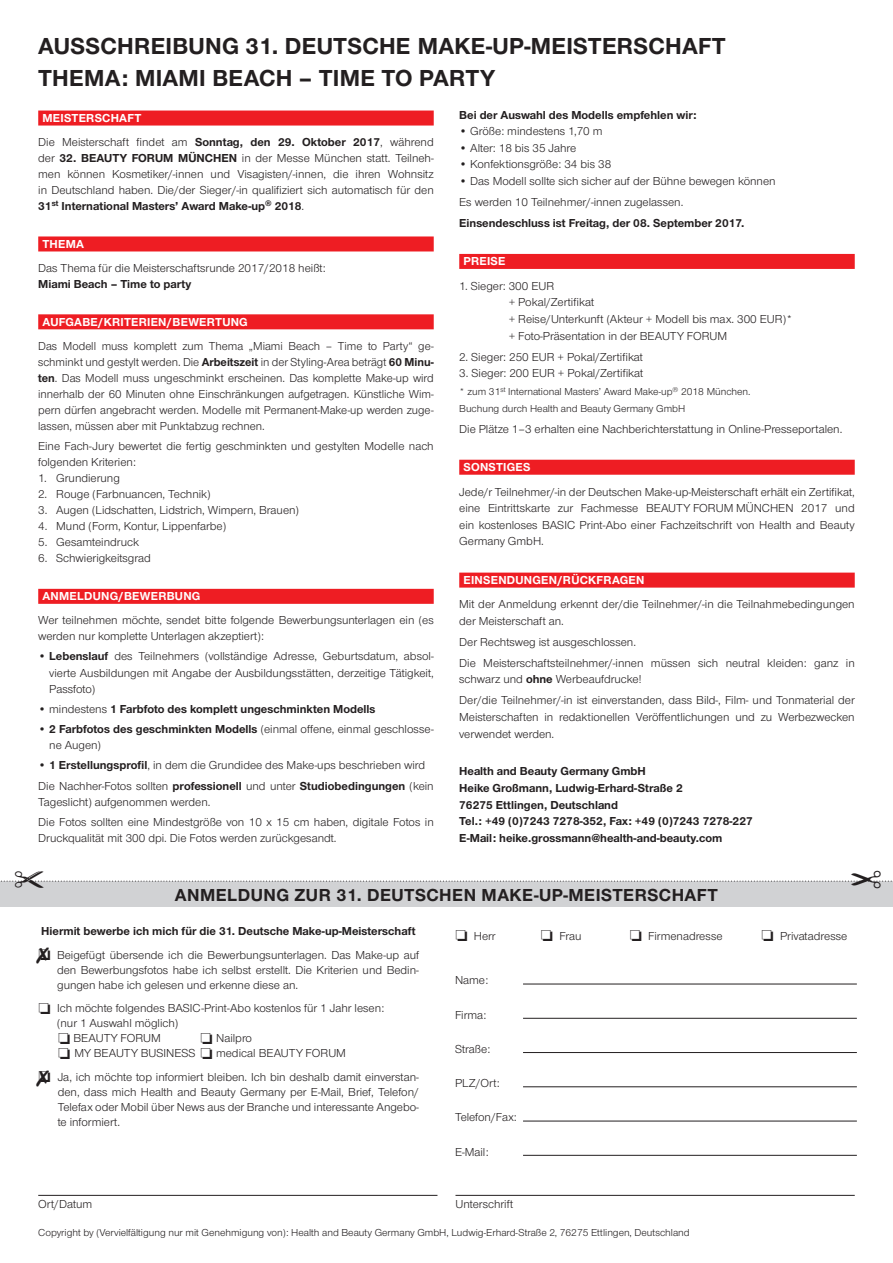
<style>
.page{position:relative;width:893px;height:1263px;background:#fff}
.page>*{position:absolute;margin:0;border:0;box-sizing:border-box;transform-origin:0 0}
.t1{font:700 24px/31.5px "Nimbus San Nov";letter-spacing:.01em;color:#231f20}
.t2{font:700 18px "Nimbus San Nov";letter-spacing:.025em;color:#231f20}
.t3{font:12px/16px "Nimbus San Nov";color:#231f20}
.t4{font:700 12px/16.6px "Nimbus San Nov";color:#231f20}
.t5{font:700 12px "Nimbus San Nov";letter-spacing:.02em;color:#fff}
.t6{font:10.5px/16.6px "Nimbus San Nov";color:#231f20}
.s1{font-weight:700;color:#fff}
.s2{font-weight:700}
.s3{font-weight:500}
.s4{font-weight:400}
</style>
<div class="page">
<div style="left:38px;top:111px;width:396px;height:15px;background:#ee1d23"></div>
<div style="left:38px;top:236px;width:396px;height:15px;background:#ee1d23"></div>
<div style="left:38px;top:314px;width:396px;height:15px;background:#ee1d23"></div>
<div style="left:38px;top:589px;width:396px;height:15px;background:#ee1d23"></div>
<div style="left:459px;top:254px;width:396px;height:15px;background:#ee1d23"></div>
<div style="left:459px;top:460px;width:396px;height:15px;background:#ee1d23"></div>
<div style="left:459px;top:573px;width:396px;height:15px;background:#ee1d23"></div>
<div style="left:0;top:881px;width:893px;height:26px;background:#d1d2d4"></div>
<hr style="left:523px;top:983px;width:334px;height:1px;background:#231f20">
<hr style="left:523px;top:1018px;width:334px;height:1px;background:#231f20">
<hr style="left:523px;top:1052px;width:334px;height:1px;background:#231f20">
<hr style="left:523px;top:1086px;width:334px;height:1px;background:#231f20">
<hr style="left:523px;top:1120px;width:334px;height:1px;background:#231f20">
<hr style="left:523px;top:1155px;width:334px;height:1px;background:#231f20">
<hr style="left:38px;top:1195px;width:399px;height:1px;background:#231f20">
<hr style="left:455px;top:1195px;width:400px;height:1px;background:#231f20">
<svg style="left:1px;top:880px;width:891px;height:2px"></svg>
<h1 class="t1" style="left:38px;top:30px;width:689px">AUSSCHREIBUNG 31. DEUTSCHE MAKE-UP-MEISTERSCHAFT<br>THEMA: MIAMI BEACH – TIME TO PARTY</h1>
<p class="t3" style="left:38px;top:106px;width:397px;line-height:23.9px;text-indent:4px"><span class="s1">MEISTERSCHAFT<br></span>Die Meisterschaft findet am <span class="s2">Sonntag, den 29. Oktober 2017</span>, während</p>
<p class="t3" style="left:38px;top:150px;width:397px;text-align:justify">der <span class="s2">32. BEAUTY FORUM MÜNCHEN</span> in der Messe München statt. Teilneh&shy;men können Kosmetiker/-innen und Visagisten/-innen, die ihren Wohnsitz in Deutschland haben. Die/der Sieger/-in qualifiziert sich automatisch für den <span class="s2">31</span><sup>st</sup> <span class="s2">International Masters’ Award Make-up</span><sup>®</sup> <span class="s2">2018</span>.</p>
<p class="t5" style="left:42px;top:237px;width:43px">THEMA</p>
<p class="t3" style="left:38px;top:260px;width:289px">Das Thema für die Meisterschaftsrunde 2017/2018 heißt:</p>
<p class="t4" style="left:38px;top:275px;width:155px">Miami Beach – Time to party</p>
<p class="t5" style="left:42px;top:315px;width:207px">AUFGABE/KRITERIEN/BEWERTUNG</p>
<p class="t3" style="left:38px;top:338px;width:397px;text-align:justify">Das Modell muss komplett zum Thema „Miami Beach – Time to Party“ ge&shy;schminkt und gestylt werden. Die <span class="s2">Arbeitszeit</span> in der Styling-Area beträgt <span class="s2">60 Minu&shy;ten</span>. Das Modell muss ungeschminkt erscheinen. Das komplette Make-up wird innerhalb der 60 Minuten ohne Einschränkungen aufgetragen. Künstliche Wim&shy;pern dürfen angebracht werden. Modelle mit Permanent-Make-up werden zuge&shy;lassen, müssen aber mit Punktabzug rechnen.</p>
<p class="t3" style="left:38px;top:438px;width:397px">Eine Fach-Jury bewertet die fertig geschminkten und gestylten Modelle nach folgenden Kriterien:</p>
<p class="t3" style="left:38px;top:470px;width:83px">1. Grundierung</p>
<p class="t3" style="left:38px;top:486px;width:174px">2. Rouge (Farbnuancen, Technik)</p>
<p class="t3" style="left:38px;top:502px;width:262px">3. Augen (Lidschatten, Lidstrich, Wimpern, Brauen)</p>
<p class="t3" style="left:38px;top:518px;width:189px">4. Mund (Form, Kontur, Lippenfarbe)</p>
<p class="t3" style="left:38px;top:534px;width:102px">5. Gesamteindruck</p>
<p class="t3" style="left:38px;top:550px;width:114px">6. Schwierigkeitsgrad</p>
<p class="t5" style="left:42px;top:589px;width:159px">ANMELDUNG/BEWERBUNG</p>
<p class="t3" style="left:38px;top:612px;width:397px">Wer teilnehmen möchte, sendet bitte folgende Bewerbungsunterlagen ein (es werden nur komplette Unterlagen akzeptiert):</p>
<p class="t3" style="left:49px;top:648px;width:386px;text-align:justify;text-indent:-11px"><span class="s3">•</span> <span class="s2">Lebenslauf</span> des Teilnehmers (vollständige Adresse, Geburtsdatum, absol&shy;vierte Ausbildungen mit Angabe der Ausbildungsstätten, derzeitige Tätigkeit, Passfoto)</p>
<p class="t4" style="left:38px;top:700px;width:339px"><span class="s3">•</span> <span class="s4">mindestens</span> 1 Farbfoto des komplett ungeschminkten Modells</p>
<p class="t3" style="left:49px;top:721px;width:386px;text-indent:-11px"><span class="s3">•</span> <span class="s2">2 Farbfotos des geschminkten Modells</span> (einmal offene, einmal geschlosse&shy;ne Augen)</p>
<p class="t3" style="left:38px;top:755px;width:397px;line-height:20.2px"><span class="s3">•</span> <span class="s2">1 Erstellungsprofil</span>, in dem die Grundidee des Make-ups beschrieben wird<br>Die Nachher-Fotos sollten <span class="s2">professionell</span> und unter <span class="s2">Studiobedingungen</span> (kein</p>
<p class="t3" style="left:38px;top:792px;width:397px;line-height:20.2px">Tageslicht) aufgenommen werden.<br>Die Fotos sollten eine Mindestgröße von 10 x 15 cm haben, digitale Fotos in</p>
<p class="t3" style="left:38px;top:830px;width:300px">Druckqualität mit 300 dpi. Die Fotos werden zurückgesandt.</p>
<p class="t4" style="left:459px;top:106px;width:239px">Bei der Auswahl des Modells empfehlen wir:</p>
<p class="t3" style="left:459px;top:123px;width:145px"><span class="s3">•</span> Größe: mindestens 1,70 m</p>
<p class="t3" style="left:459px;top:140px;width:119px"><span class="s3">•</span> Alter: 18 bis 35 Jahre</p>
<p class="t3" style="left:459px;top:156px;width:153px"><span class="s3">•</span> Konfektionsgröße: 34 bis 38</p>
<p class="t3" style="left:459px;top:171px;width:318px;line-height:20.9px"><span class="s3">•</span> Das Modell sollte sich sicher auf der Bühne bewegen können<br>Es werden 10 Teilnehmer/-innen zugelassen.</p>
<p class="t4" style="left:459px;top:214px;width:287px">Einsendeschluss ist Freitag, der 08. September 2017.</p>
<p class="t5" style="left:463px;top:254px;width:44px">PREISE</p>
<p class="t3" style="left:509px;top:278px;width:286px;line-height:16.6px;text-indent:-49px">1. Sieger: 300 EUR<br>+ Pokal/Zertifikat<br>+ Reise/Unterkunft (Akteur + Modell bis max. 300 EUR)* + Foto-Präsentation in der BEAUTY FORUM</p>
<p class="t3" style="left:459px;top:349px;width:185px">2. Sieger: 250 EUR + Pokal/Zertifikat</p>
<p class="t3" style="left:459px;top:365px;width:186px">3. Sieger: 200 EUR + Pokal/Zertifikat</p>
<p class="t6" style="left:459px;top:383px;width:293px">* zum 31<sup>st</sup> International Masters’ Award Make-up<sup>®</sup> 2018 München.<br>Buchung durch Health and Beauty Germany GmbH</p>
<p class="t3" style="left:459px;top:421px;width:385px">Die Plätze 1–3 erhalten eine Nachberichterstattung in Online-Presseportalen.</p>
<p class="t5" style="left:463px;top:460px;width:68px">SONSTIGES</p>
<p class="t3" style="left:459px;top:483px;width:397px;line-height:16.6px;text-align:justify">Jede/r Teilnehmer/-in der Deutschen Make-up-Meisterschaft erhält ein Zertifikat, eine Eintrittskarte zur Fachmesse BEAUTY FORUM MÜNCHEN 2017 und ein kostenloses BASIC Print-Abo einer Fachzeitschrift von Health and Beauty Germany GmbH.</p>
<p class="t5" style="left:463px;top:573px;width:183px">EINSENDUNGEN/RÜCKFRAGEN</p>
<p class="t3" style="left:459px;top:596px;width:397px;line-height:16.6px">Mit der Anmeldung erkennt der/die Teilnehmer/-in die Teilnahmebedingungen der Meisterschaft an.</p>
<p class="t3" style="left:459px;top:632px;width:397px;line-height:20.9px">Der Rechtsweg ist ausgeschlossen.<br>Die Meisterschaftsteilnehmer/-innen müssen sich neutral kleiden: ganz in</p>
<p class="t3" style="left:459px;top:669px;width:397px;line-height:20.9px">schwarz und <span class="s2">ohne</span> Werbeaufdrucke!<br>Der/die Teilnehmer/-in ist einverstanden, dass Bild-, Film- und Tonmaterial der</p>
<p class="t3" style="left:459px;top:709px;width:397px;line-height:16.6px">Meisterschaften in redaktionellen Veröffentlichungen und zu Werbezwecken verwendet werden.</p>
<p class="t4" style="left:459px;top:763px;width:295px">Health and Beauty Germany GmbH<br>Heike Großmann, Ludwig-Erhard-Straße 2<br>76275 Ettlingen, Deutschland<br>Tel.: +49 (0)7243 7278-352, Fax: +49 (0)7243 7278-227<br>E-Mail: heike.grossmann@health-and-beauty.com</p>
<h2 class="t2" style="left:175px;top:884px;width:545px">ANMELDUNG ZUR 31. DEUTSCHEN MAKE-UP-MEISTERSCHAFT</h2>
<p class="t4" style="left:41px;top:923px;width:376px">Hiermit bewerbe ich mich für die 31. Deutsche Make-up-Meisterschaft</p>
<p class="t3" style="left:57px;top:947px;width:364px;line-height:15px;text-align:justify">Beigefügt übersende ich die Bewerbungsunterlagen. Das Make-up auf den Bewerbungsfotos habe ich selbst erstellt. Die Kriterien und Bedin&shy;gungen habe ich gelesen und erkenne diese an.</p>
<p class="t3" style="left:57px;top:1000px;width:329px">Ich möchte folgendes BASIC-Print-Abo kostenlos für 1 Jahr lesen:</p>
<p class="t3" style="left:57px;top:1015px;width:123px">(nur 1 Auswahl möglich)</p>
<p class="t3" style="left:74px;top:1030px;width:89px">BEAUTY FORUM</p>
<p class="t3" style="left:216px;top:1030px;width:37px">Nailpro</p>
<p class="t3" style="left:74px;top:1045px;width:123px">MY BEAUTY BUSINESS</p>
<p class="t3" style="left:474px;top:928px;width:23px">Herr</p>
<p class="t3" style="left:559px;top:928px;width:24px">Frau</p>
<p class="t3" style="left:648px;top:928px;width:76px">Firmenadresse</p>
<p class="t3" style="left:780px;top:928px;width:69px">Privatadresse</p>
<p class="t3" style="left:455px;top:972px;width:35px">Name:</p>
<p class="t3" style="left:455px;top:1007px;width:33px">Firma:</p>
<p class="t3" style="left:455px;top:1041px;width:37px">Straße:</p>
<p class="t3" style="left:455px;top:1075px;width:46px">PLZ/Ort:</p>
<p class="t3" style="left:455px;top:1109px;width:63px">Telefon/Fax:</p>
<p class="t3" style="left:455px;top:1144px;width:35px">E-Mail:</p>
<p class="t3" style="left:58px;top:1041px;width:363px;line-height:23.5px;text-indent:158px">medical BEAUTY FORUM<br>Ja, ich möchte top informiert bleiben. Ich bin deshalb damit einverstan-</p>
<p class="t3" style="left:58px;top:1084px;width:363px;line-height:15px;text-align:justify">den, dass mich Health and Beauty Germany per E-Mail, Brief, Telefon/ Telefax oder Mobil über News aus der Branche und interessante Angebo&shy;te informiert.</p>
<p class="t3" style="left:38px;top:1196px;width:56px">Ort/Datum</p>
<p class="t3" style="left:455px;top:1196px;width:59px">Unterschrift</p>
<p class="t6" style="left:38px;top:1224px;width:653px">Copyright by (Vervielfältigung nur mit Genehmigung von): Health and Beauty Germany GmbH, Ludwig-Erhard-Straße 2, 76275 Ettlingen, Deutschland</p>
</div>
